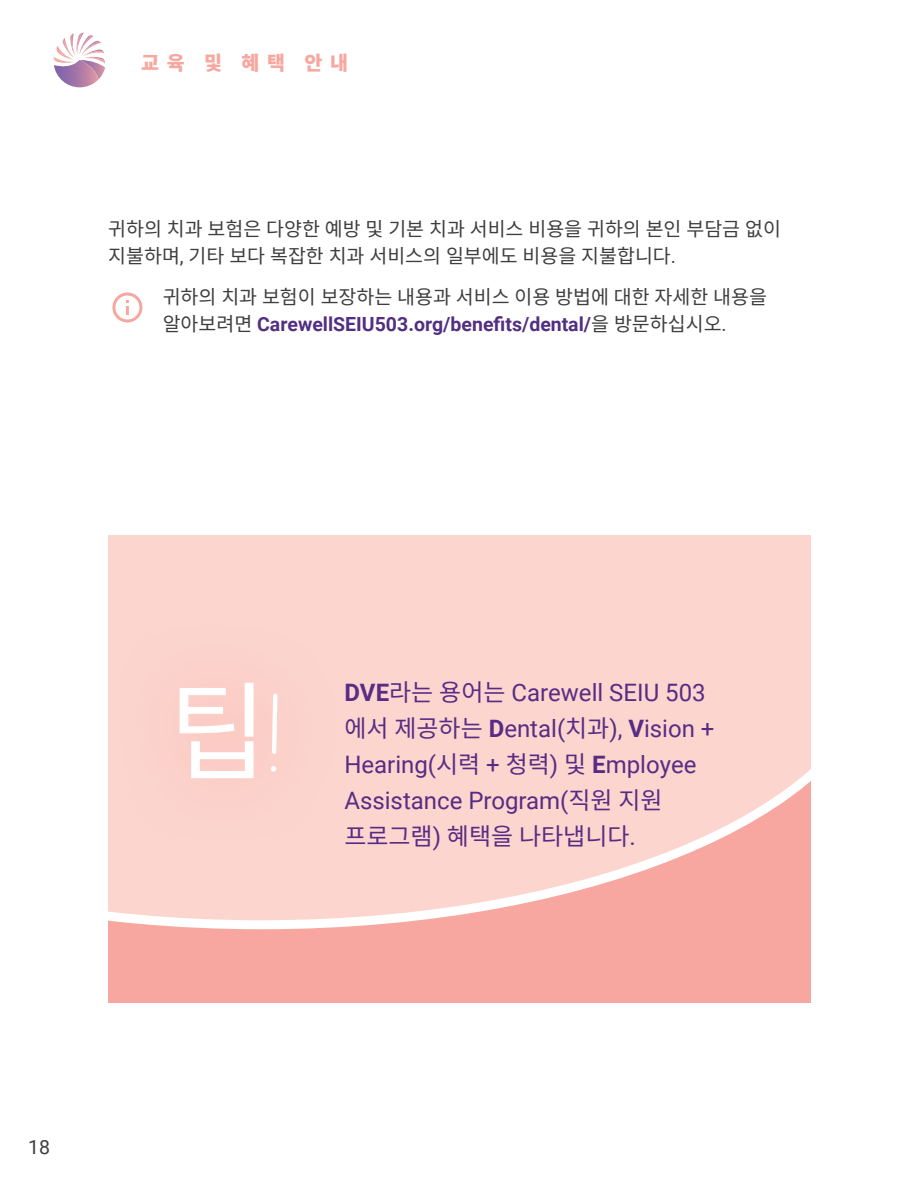
<style>
.page{position:relative;width:918px;height:1188px;background:#fff}
.page>*{position:absolute;margin:0;border:0;box-sizing:border-box;transform-origin:0 0}
.Buffalo_Big{font:108px "Noto Sans CJ Kkr";color:#fff}
._16pt_Purple_Large_B{font:24px/36px "Roboto";color:#582c84}
.Body_13pt{font:19.5px/27px "Noto Sans CJ Kkr";color:#3e3e3f}
.t1{font:900 19.5px "Noto Sans CJ Kkr";color:#f7a79f}
.t2{font:19.5px "Roboto";color:#3e3e3f}
.s1{font-family:"Roboto"}
.s2{font-family:"Roboto";font-weight:700;color:#522f82}
.s3{font-family:"Buffalo"}
.s4{font-weight:700}
.s5{font-family:"Noto Sans CJ Kkr"}
</style>
<div class="page">
<svg style="left:53px;top:33px;width:52px;height:55px"></svg>
<div style="left:108px;top:536px;width:703px;height:467px;background:#f7a79f"></div>
<svg style="left:108px;top:536px;width:703px;height:393px;background:#fbd1ca"></svg>
<div style="left:113px;top:620px;width:231px;height:225px;background:#fbd4cd"></div>
<svg style="left:112px;top:292px;width:30px;height:30px"></svg>
<p class="t1" style="left:141px;top:51px;width:209px">교육 및 혜택 안내</p>
<p class="Body_13pt" style="left:108px;top:216px;width:674px">귀하의 치과 보험은 다양한 예방 및 기본 치과 서비스 비용을 귀하의 본인 부담금 없이 지불하며<span class="s1">,</span> 기타 보다 복잡한 치과 서비스의 일부에도 비용을 지불합니다<span class="s1">.</span></p>
<p class="Body_13pt" style="left:163px;top:284px;width:606px">귀하의 치과 보험이 보장하는 내용과 서비스 이용 방법에 대한 자세한 내용을 알아보려면 <span class="s2">CarewellSEIU503.org/benefits/dental/</span>을 방문하십시오<span class="s1">.</span></p>
<p class="t2" style="left:28px;top:1134px;width:23px">18</p>
<p class="Buffalo_Big" style="left:168px;top:671px;width:114px">팁<span class="s3">!</span></p>
<p class="_16pt_Purple_Large_B" style="left:344px;top:673px;width:372px"><span class="s4">DVE</span><span class="s5">라는 용어는</span> Carewell SEIU 503 <span class="s5">에서 제공하는</span> <span class="s4">D</span>ental(<span class="s5">치과</span>), <span class="s4">V</span>ision +<br>Hearing(<span class="s5">시력</span> + <span class="s5">청력</span>) <span class="s5">및</span> <span class="s4">E</span>mployee<br>Assistance Program(<span class="s5">직원 지원 프로그램</span>) <span class="s5">혜택을 나타냅니다</span>.</p>
</div>
